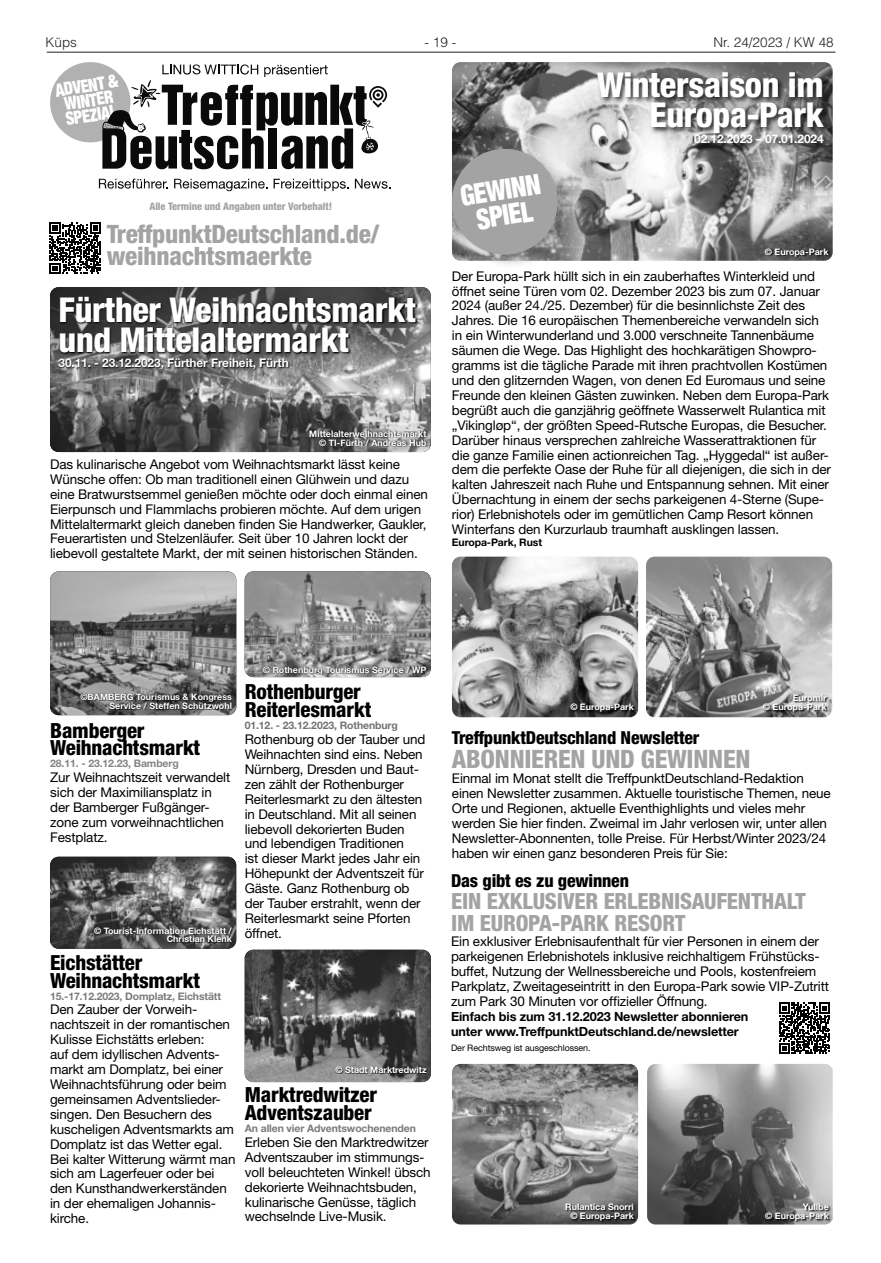
<style>
.page{position:relative;width:881px;height:1263px;background:#fff}
.page>*{position:absolute;margin:0;border:0;box-sizing:border-box;transform-origin:0 0}
.t1{font:800 condensed 34.35px/29.8px "Helvetica Neue LT";letter-spacing:-.01em;color:#fff;text-align:right}
.t2{font:900 condensed 28.35px/25.3px "Helvetica Neue";color:#fff;text-align:center;scale:.9 1}
.t3{font:800 condensed 25.35px/22.4px "Helvetica Neue LT";letter-spacing:-.01em;color:#a3a3a3}
.t4{font:800 condensed 22.35px/22.4px "Helvetica Neue LT";letter-spacing:-.01em;color:#a3a3a3}
.t5{font:800 condensed 20.85px/17.9px "Helvetica Neue LT";letter-spacing:-.01em;color:#000}
.t6{font:800 condensed 17.85px "Helvetica Neue LT";letter-spacing:-.01em;color:#000}
.t7{font:900 condensed 17.85px/14.9px "Helvetica Neue";color:#fff;text-align:center;scale:.9 1}
.t8{font:300 13.5px "Helvetica LT";color:#231f20}
.t9{font:13.35px/14.9px "Helvetica Neue LT";letter-spacing:-.01em;color:#000}
.t10{font:700 12.6px/14.9px "Helvetica Neue LT";letter-spacing:-.01em;color:#000}
.t11{font:700 12px "Helvetica Neue LT";letter-spacing:-.01em;color:#fff}
.t12{font:700 10.5px "Helvetica Neue LT";letter-spacing:-.01em;color:#7a7a7a}
.t13{font:800 condensed 10.5px "Helvetica Neue LT";letter-spacing:-.01em;color:#a3a3a3}
.t14{font:700 10.5px "Helvetica Neue LT";letter-spacing:-.01em;color:#727272}
.t15{font:700 10.5px "Helvetica Neue LT";letter-spacing:-.01em;color:#838383}
.t16{font:700 10.5px "Helvetica Neue LT";letter-spacing:-.01em;color:#000}
.t17{font:700 9px/9px "Helvetica Neue LT";color:#fff;text-align:right}
.t18{font:9px "Helvetica Neue LT";letter-spacing:-.01em;color:#000}
</style>
<div class="page">
<hr style="left:47px;top:52px;width:788px;height:1px;background:#231f20">
<img style="left:452px;top:62px;width:380px;height:199px">
<svg style="left:764px;top:249px;width:65px;height:9px"></svg>
<img style="left:452px;top:557px;width:186px;height:160px">
<img style="left:646px;top:557px;width:185px;height:160px">
<svg style="left:570px;top:704px;width:65px;height:9px"></svg>
<svg style="left:763px;top:695px;width:65px;height:18px"></svg>
<div style="left:595px;top:70px;width:235px;height:81px;background:#000;opacity:.75"></div>
<div style="left:452px;top:146px;width:120px;height:123px;background:#000;opacity:.25"></div>
<div style="left:452px;top:149px;width:105px;height:105px;background:#a3a3a3;border-radius:50%"></div>
<img style="left:452px;top:1064px;width:186px;height:160px">
<img style="left:647px;top:1064px;width:185px;height:160px">
<svg style="left:565px;top:1204px;width:70px;height:18px"></svg>
<svg style="left:765px;top:1204px;width:65px;height:18px"></svg>
<svg style="left:779px;top:1003px;width:50px;height:51px"></svg>
<div style="left:50px;top:62px;width:80px;height:80px;background:#b1b1b1;border-radius:50%"></div>
<svg style="left:99px;top:179px;width:69px;height:10px"></svg>
<svg style="left:174px;top:179px;width:93px;height:12px"></svg>
<svg style="left:273px;top:179px;width:75px;height:12px"></svg>
<svg style="left:355px;top:179px;width:35px;height:10px"></svg>
<svg style="left:102px;top:64px;width:285px;height:105px"></svg>
<svg style="left:50px;top:223px;width:51px;height:51px"></svg>
<img style="left:50px;top:571px;width:186px;height:144px">
<svg style="left:80px;top:693px;width:152px;height:16px;background:#3d3d3d"></svg>
<img style="left:245px;top:950px;width:185px;height:132px">
<svg style="left:335px;top:1066px;width:92px;height:8px"></svg>
<img style="left:244px;top:571px;width:186px;height:106px">
<svg style="left:263px;top:665px;width:164px;height:10px;background:#696969"></svg>
<img style="left:50px;top:857px;width:186px;height:92px">
<svg style="left:94px;top:927px;width:139px;height:16px;background:#424242"></svg>
<img style="left:50px;top:287px;width:380px;height:165px">
<svg style="left:310px;top:430px;width:117px;height:17px;background:#535353"></svg>
<svg style="left:59px;top:297px;width:358px;height:73px;background:#3e3e3e"></svg>
<p class="t8" style="left:45px;top:34px;width:33px">Küps</p>
<p class="t8" style="left:424px;top:34px;width:33px">- 19 -</p>
<p class="t8" style="left:713px;top:34px;width:122px">Nr. 24/2023 / KW 48</p>
<h3 class="t7" style="left:54px;top:82px;width:72px;rotate:-9deg">ADVENT &amp;<br>WINTER<br>SPEZIAL</h3>
<p class="t13" style="left:149px;top:200px;width:184px">Alle Termine und Angaben unter Vorbehalt!</p>
<h3 class="t3" style="left:107px;top:222px;width:274px">TreffpunktDeutschland.de/ weihnachtsmaerkte</h3>
<h1 class="t1" style="left:58px;top:295px;width:359px;text-align:left">Fürther Weihnachtsmarkt und Mittelaltermarkt</h1>
<p class="t11" style="left:58px;top:355px;width:232px">30.11. - 23.12.2023, Fürther Freiheit, Fürth</p>
<p class="t17" style="left:309px;top:429px;width:119px">Mittelalterweihnachtsmarkt © TI-Fürth / Andreas Hub</p>
<p class="t9" style="left:50px;top:457px;width:379px">Das kulinarische Angebot vom Weihnachtsmarkt lässt keine Wünsche offen: Ob man traditionell einen Glühwein und dazu eine Bratwurstsemmel genießen möchte oder doch einmal einen Eierpunsch und Flammlachs probieren möchte. Auf dem urigen Mittelaltermarkt gleich daneben finden Sie Handwerker, Gaukler, Feuerartisten und Stelzenläufer. Seit über 10 Jahren lockt der liebevoll gestaltete Markt, der mit seinen historischen Ständen.</p>
<h2 class="t2" style="left:458px;top:182px;width:92px;rotate:-9deg">GEWINN<br>SPIEL</h2>
<h1 class="t1" style="left:596px;top:70px;width:228px">Wintersaison im<br>Europa-Park</h1>
<p class="t11" style="left:694px;top:132px;width:131px">02.12.2023 – 07.01.2024</p>
<p class="t17" style="left:764px;top:247px;width:65px">© Europa-Park</p>
<p class="t9" style="left:452px;top:268px;width:380px">Der Europa-Park hüllt sich in ein zauberhaftes Winterkleid und öffnet seine Türen vom 02. Dezember 2023 bis zum 07. Januar 2024 (außer 24./25. Dezember) für die besinnlichste Zeit des Jahres. Die 16 europäischen Themenbereiche verwandeln sich in ein Winterwunderland und 3.000 verschneite Tannenbäume säumen die Wege. Das Highlight des hochkarätigen Showpro&shy;gramms ist die tägliche Parade mit ihren prachtvollen Kostümen und den glitzernden Wagen, von denen Ed Euromaus und seine Freunde den kleinen Gästen zuwinken. Neben dem Europa-Park begrüßt auch die ganzjährig geöffnete Wasserwelt Rulantica mit „Vikingløp“, der größten Speed-Rutsche Europas, die Besucher.<br>Darüber hinaus versprechen zahlreiche Wasserattraktionen für die ganze Familie einen actionreichen Tag. „Hyggedal“ ist außer&shy;dem die perfekte Oase der Ruhe für all diejenigen, die sich in der kalten Jahreszeit nach Ruhe und Entspannung sehnen. Mit einer Übernachtung in einem der sechs parkeigenen 4-Sterne (Supe&shy;rior) Erlebnishotels oder im gemütlichen Camp Resort können Winterfans den Kurzurlaub traumhaft ausklingen lassen.</p>
<p class="t16" style="left:452px;top:536px;width:91px">Europa-Park, Rust</p>
<p class="t17" style="left:80px;top:692px;width:153px">©BAMBERG Tourismus &amp; Kongress<br>Service / Steffen Schützwohl</p>
<h3 class="t5" style="left:50px;top:721px;width:151px">Bamberger<br>Weihnachtsmarkt</h3>
<p class="t15" style="left:50px;top:757px;width:130px">28.11. - 23.12.23, Bamberg</p>
<p class="t9" style="left:50px;top:770px;width:181px">Zur Weihnachtszeit verwandelt sich der Maximiliansplatz in der Bamberger Fußgänger&shy;zone zum vorweihnachtlichen<br>Festplatz.</p>
<p class="t17" style="left:94px;top:925px;width:139px">© Tourist-Information Eichstätt /<br>Christian Klenk</p>
<h3 class="t5" style="left:50px;top:953px;width:151px">Eichstätter<br>Weihnachtsmarkt</h3>
<p class="t12" style="left:50px;top:989px;width:173px">15.-17.12.2023, Domplatz, Eichstätt</p>
<p class="t9" style="left:50px;top:1002px;width:187px">Den Zauber der Vorweih&shy;nachtszeit in der romantischen<br>Kulisse Eichstätts erleben:<br>auf dem idyllischen Advents&shy;markt am Domplatz, bei einer<br>Weihnachtsführung oder beim gemeinsamen Adventslieder&shy;singen. Den Besuchern des kuscheligen Adventsmarkts am<br>Domplatz ist das Wetter egal.<br>Bei kalter Witterung wärmt man sich am Lagerfeuer oder bei den Kunsthandwerkerständen in der ehemaligen Johannis&shy;kirche.</p>
<p class="t17" style="left:263px;top:665px;width:165px">© Rothenburg Tourismus Service / WP</p>
<h3 class="t5" style="left:245px;top:683px;width:128px">Rothenburger<br>Reiterlesmarkt</h3>
<p class="t14" style="left:245px;top:719px;width:154px">01.12. - 23.12.2023, Rothenburg</p>
<p class="t9" style="left:245px;top:732px;width:182px">Rothenburg ob der Tauber und<br>Weihnachten sind eins. Neben<br>Nürnberg, Dresden und Baut&shy;zen zählt der Rothenburger<br>Reiterlesmarkt zu den ältesten in Deutschland. Mit all seinen liebevoll dekorierten Buden und lebendigen Traditionen<br>ist dieser Markt jedes Jahr ein<br>Höhepunkt der Adventszeit für<br>Gäste. Ganz Rothenburg ob der Tauber erstrahlt, wenn der<br>Reiterlesmarkt seine Pforten öffnet.</p>
<p class="t17" style="left:335px;top:1065px;width:93px">© Stadt Marktredwitz</p>
<h3 class="t5" style="left:245px;top:1085px;width:134px">Marktredwitzer<br>Adventszauber</h3>
<p class="t12" style="left:245px;top:1122px;width:172px">An allen vier Adventswochenenden</p>
<p class="t9" style="left:245px;top:1134px;width:187px">Erleben Sie den Marktredwitzer<br>Adventszauber im stimmungs&shy;voll beleuchteten Winkel! übsch dekorierte Weihnachtsbuden, kulinarische Genüsse, täglich wechselnde Live-Musik.</p>
<p class="t17" style="left:570px;top:702px;width:65px">© Europa-Park</p>
<p class="t17" style="left:762px;top:693px;width:65px">Euromir<br>© Europa-Park</p>
<h3 class="t6" style="left:452px;top:727px;width:249px">TreffpunktDeutschland Newsletter</h3>
<h3 class="t3" style="left:452px;top:748px;width:300px">ABONNIEREN UND GEWINNEN</h3>
<p class="t9" style="left:452px;top:771px;width:380px">Einmal im Monat stellt die TreffpunktDeutschland-Redaktion einen Newsletter zusammen. Aktuelle touristische Themen, neue Orte und Regionen, aktuelle Eventhighlights und vieles mehr werden Sie hier finden. Zweimal im Jahr verlosen wir, unter allen Newsletter-Abonnenten, tolle Preise. Für Herbst/Winter 2023/24 haben wir einen ganz besonderen Preis für Sie:</p>
<h3 class="t6" style="left:451px;top:869px;width:179px">Das gibt es zu gewinnen</h3>
<h3 class="t4" style="left:451px;top:889px;width:356px">EIN EXKLUSIVER ERLEBNISAUFENTHALT<br>IM EUROPA-PARK RESORT</h3>
<p class="t9" style="left:451px;top:934px;width:379px">Ein exklusiver Erlebnisaufenthalt für vier Personen in einem der parkeigenen Erlebnishotels inklusive reichhaltigem Frühstücks&shy;buffet, Nutzung der Wellnessbereiche und Pools, kostenfreiem Parkplatz, Zweitageseintritt in den Europa-Park sowie VIP-Zutritt zum Park 30 Minuten vor offizieller Öffnung.</p>
<p class="t10" style="left:451px;top:1008px;width:299px">Einfach bis zum 31.12.2023 Newsletter abonnieren unter www.TreffpunktDeutschland.de/newsletter</p>
<p class="t18" style="left:451px;top:1042px;width:141px">Der Rechtsweg ist ausgeschlossen.</p>
<p class="t17" style="left:565px;top:1202px;width:70px;text-align:center">Rulantica Snorri © Europa-Park</p>
<p class="t17" style="left:765px;top:1202px;width:65px">Yullbe<br>© Europa-Park</p>
</div>
